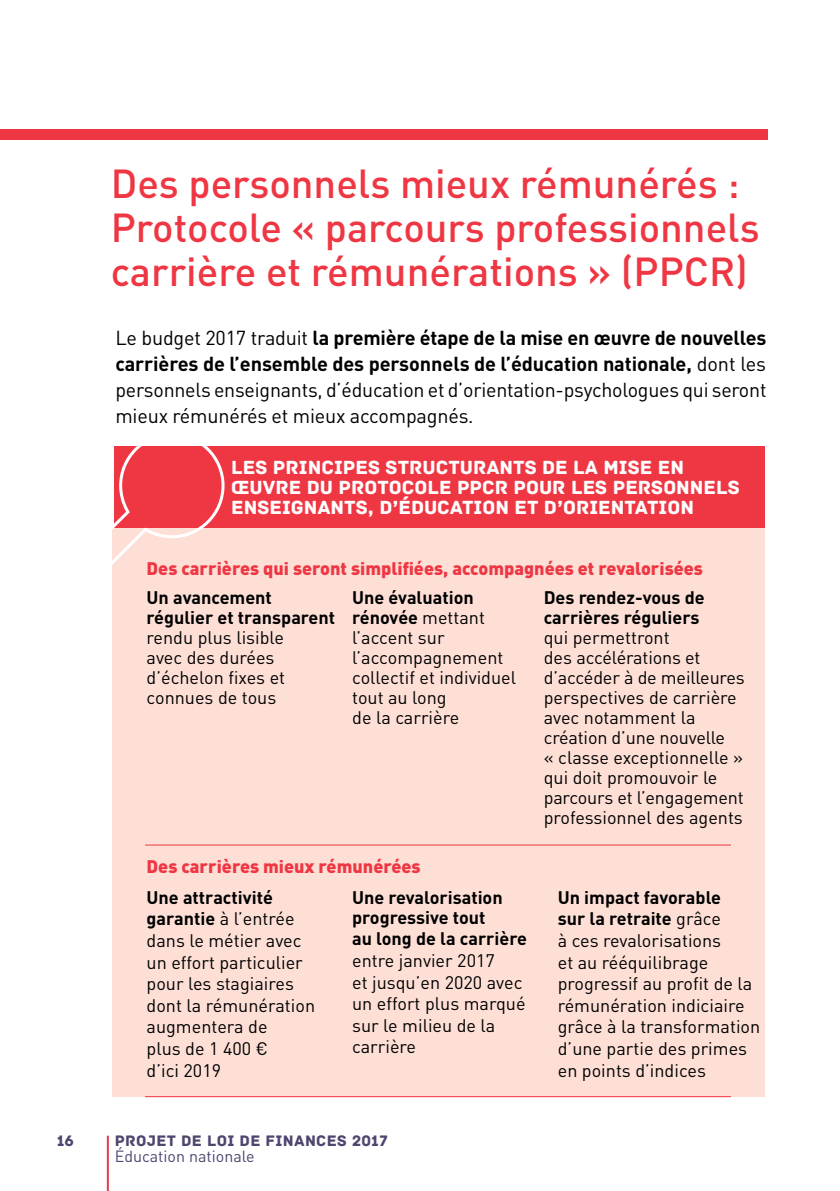
<style>
.page{position:relative;width:840px;height:1191px;background:#fff}
.page>*{position:absolute;margin:0;border:0;box-sizing:border-box;transform-origin:0 0}
.t1{font:500 40px/44px "DIN Pro";color:#ef3744}
.t2{font:20px/26px "DIN Pro";letter-spacing:-.01em;color:#000;text-align:justify}
.t3{font:20px/20px "Archive";color:#fff}
.t4{font:18px/21.6px "DIN Pro";color:#000}
.t5{font:700 18px/20px "DIN Pro";color:#000}
.t6{font:900 18px "DIN Pro";color:#ef3744}
.t7{font:16px "Archive";letter-spacing:.02em;color:#50456e}
.t8{font:16px "DIN Pro";color:#50456e}
.s1{font-weight:700}
</style>
<div class="page">
<hr style="left:107px;top:1135px;width:2px;height:56px;background:#ef3744">
<div style="left:0;top:129px;width:767px;height:10px;background:#ef3744"></div>
<div style="left:112px;top:527px;width:652px;height:570px;background:#fddfd6"></div>
<div style="left:114px;top:446px;width:650px;height:82px;background:#ef3744"></div>
<svg style="left:112px;top:446px;width:113px;height:119px"></svg>
<hr style="left:145px;top:844px;width:585px;height:1px;background:#ef3744">
<hr style="left:145px;top:1096px;width:585px;height:1px;background:#ef3744">
<h1 class="t1" style="left:111px;top:160px;width:650px">Des personnels mieux rémunérés :<br>Protocole « parcours professionnels carrière et rémunérations » (PPCR)</h1>
<p class="t2" style="left:115px;top:324px;width:652px">Le budget 2017 traduit <span class="s1">la première étape de la mise en œuvre de nouvelles carrières de l’ensemble des personnels de l’éducation nationale,</span> dont les personnels enseignants, d’éducation et d’orientation-psychologues qui seront mieux rémunérés et mieux accompagnés.</p>
<p class="t3" style="left:231px;top:458px;width:508px">LES PRINCIPES STRUCTURANTS DE LA MISE EN<br>ŒUVRE DU PROTOCOLE PPCR POUR LES PERSONNELS<br>ENSEIGNANTS, D’ÉDUCATION ET D’ORIENTATION</p>
<p class="t6" style="left:146px;top:556px;width:557px">Des carrières qui seront simplifiées, accompagnées et revalorisées</p>
<p class="t5" style="left:146px;top:587px;width:190px">Un avancement régulier et transparent</p>
<p class="t4" style="left:146px;top:627px;width:140px;line-height:20px">rendu plus lisible avec des durées d’échelon fixes et connues de tous</p>
<p class="t4" style="left:352px;top:587px;width:165px;line-height:20px"><span class="s1">Une évaluation rénovée</span> mettant l’accent sur l’accompagnement collectif et individuel tout au long<br>de la carrière</p>
<p class="t6" style="left:146px;top:854px;width:275px">Des carrières mieux rémunérées</p>
<p class="t4" style="left:146px;top:886px;width:170px"><span class="s1">Une attractivité garantie</span> à l’entrée dans le métier avec un effort particulier pour les stagiaires dont la rémunération augmentera de<br>plus de 1 400 €<br>d’ici 2019</p>
<p class="t5" style="left:352px;top:886px;width:176px;line-height:20.8px">Une revalorisation progressive tout<br>au long de la carrière</p>
<p class="t4" style="left:352px;top:949px;width:175px">entre janvier 2017<br>et jusqu’en 2020 avec un effort plus marqué sur le milieu de la carrière</p>
<p class="t5" style="left:543px;top:587px;width:162px">Des rendez-vous de carrières réguliers</p>
<p class="t4" style="left:543px;top:627px;width:202px;line-height:20px">qui permettront<br>des accélérations et d’accéder à de meilleures perspectives de carrière avec notamment la création d’une nouvelle<br>« classe exceptionnelle » qui doit promouvoir le parcours et l’engagement professionnel des agents</p>
<p class="t4" style="left:557px;top:886px;width:204px"><span class="s1">Un impact favorable<br>sur la retraite</span> grâce<br>à ces revalorisations<br>et au rééquilibrage progressif au profit de la rémunération indiciaire grâce à la transformation d’une partie des primes en points d’indices</p>
<p class="t7" style="left:57px;top:1131px;width:19px">16</p>
<p class="t7" style="left:115px;top:1131px;width:274px">PROJET DE LOI DE FINANCES 2017</p>
<p class="t8" style="left:115px;top:1146px;width:141px">Éducation nationale</p>
</div>
